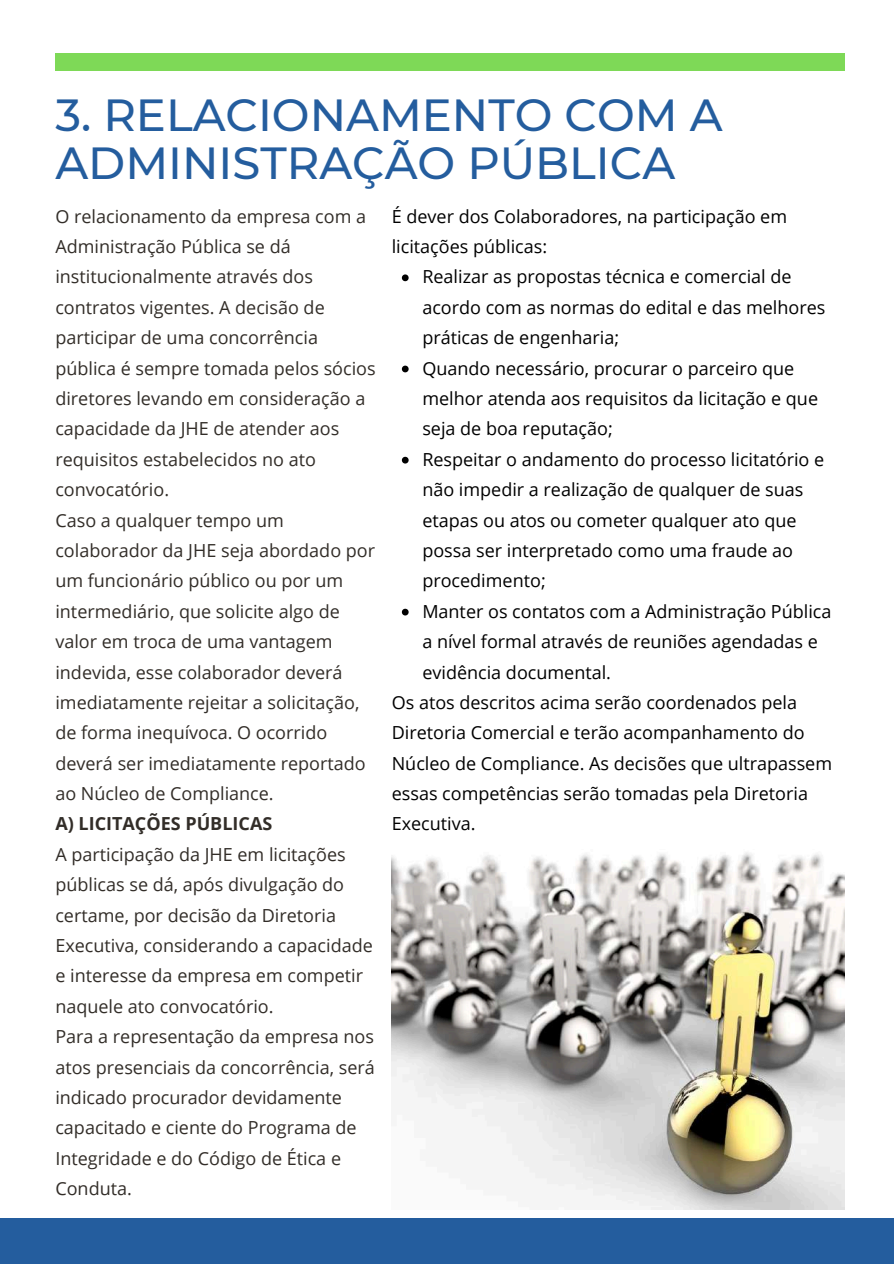
<style>
.page{position:relative;width:894px;height:1264px;background:#fff}
.page>*{position:absolute;margin:0;border:0;box-sizing:border-box;transform-origin:0 0}
.t1{font:500 44.85px/48.3px "Montserrat";color:#245d9e}
.t2{font:18px/30.3px "Open Sans";color:#322d28}
.t3{font:18px/30.3px "Open Sans";color:#000}
.t4{font:700 18px "Open Sans";color:#322d28}
</style>
<div class="page">
<div style="left:55px;top:53px;width:789px;height:17px;background:#7ed957"></div>
<div style="left:0;top:1218px;width:893px;height:45px;background:#245d9e"></div>
<svg style="left:402px;top:274px;width:6px;height:7px"></svg>
<svg style="left:402px;top:365px;width:6px;height:7px"></svg>
<svg style="left:402px;top:457px;width:6px;height:6px"></svg>
<svg style="left:402px;top:608px;width:6px;height:7px"></svg>
<img style="left:391px;top:852px;width:453px;height:357px">
<h1 class="t1" style="left:55px;top:91px;width:668px">3. RELACIONAMENTO COM A<br>ADMINISTRAÇÃO PÚBLICA</h1>
<p class="t3" style="left:391px;top:200px;width:397px">É dever dos Colaboradores, na participação em licitações públicas:</p>
<p class="t3" style="left:422px;top:261px;width:370px">Realizar as propostas técnica e comercial de</p>
<p class="t3" style="left:422px;top:292px;width:404px">acordo com as normas do edital e das melhores</p>
<p class="t3" style="left:422px;top:322px;width:198px">práticas de engenharia;</p>
<p class="t3" style="left:422px;top:352px;width:373px">Quando necessário, procurar o parceiro que</p>
<p class="t3" style="left:422px;top:383px;width:397px">melhor atenda aos requisitos da licitação e que</p>
<p class="t3" style="left:422px;top:413px;width:192px">seja de boa reputação;</p>
<p class="t3" style="left:422px;top:443px;width:403px">Respeitar o andamento do processo licitatório e</p>
<p class="t3" style="left:422px;top:474px;width:382px">não impedir a realização de qualquer de suas</p>
<p class="t3" style="left:422px;top:504px;width:375px">etapas ou atos ou cometer qualquer ato que</p>
<p class="t3" style="left:422px;top:535px;width:372px">possa ser interpretado como uma fraude ao</p>
<p class="t3" style="left:422px;top:565px;width:125px">procedimento;</p>
<p class="t3" style="left:422px;top:595px;width:410px">Manter os contatos com a Administração Pública</p>
<p class="t3" style="left:422px;top:626px;width:397px">a nível formal através de reuniões agendadas e</p>
<p class="t3" style="left:422px;top:656px;width:190px">evidência documental.</p>
<p class="t3" style="left:391px;top:686px;width:407px">Os atos descritos acima serão coordenados pela</p>
<p class="t3" style="left:391px;top:717px;width:414px">Diretoria Comercial e terão acompanhamento do</p>
<p class="t3" style="left:391px;top:747px;width:442px">Núcleo de Compliance. As decisões que ultrapassem</p>
<p class="t3" style="left:391px;top:778px;width:418px">essas competências serão tomadas pela Diretoria</p>
<p class="t3" style="left:391px;top:808px;width:85px">Executiva.</p>
<p class="t2" style="left:55px;top:200px;width:322px">O relacionamento da empresa com a<br>Administração Pública se dá institucionalmente através dos contratos vigentes. A decisão de participar de uma concorrência pública é sempre tomada pelos sócios diretores levando em consideração a capacidade da JHE de atender aos requisitos estabelecidos no ato convocatório.<br>Caso a qualquer tempo um colaborador da JHE seja abordado por um funcionário público ou por um intermediário, que solicite algo de valor em troca de uma vantagem indevida, esse colaborador deverá imediatamente rejeitar a solicitação, de forma inequívoca. O ocorrido deverá ser imediatamente reportado ao Núcleo de Compliance.</p>
<p class="t4" style="left:55px;top:811px;width:218px">A) LICITAÇÕES PÚBLICAS</p>
<p class="t2" style="left:55px;top:838px;width:321px">A participação da JHE em licitações públicas se dá, após divulgação do certame, por decisão da Diretoria<br>Executiva, considerando a capacidade e interesse da empresa em competir naquele ato convocatório.<br>Para a representação da empresa nos atos presenciais da concorrência, será indicado procurador devidamente capacitado e ciente do Programa de<br>Integridade e do Código de Ética e<br>Conduta.</p>
</div>
